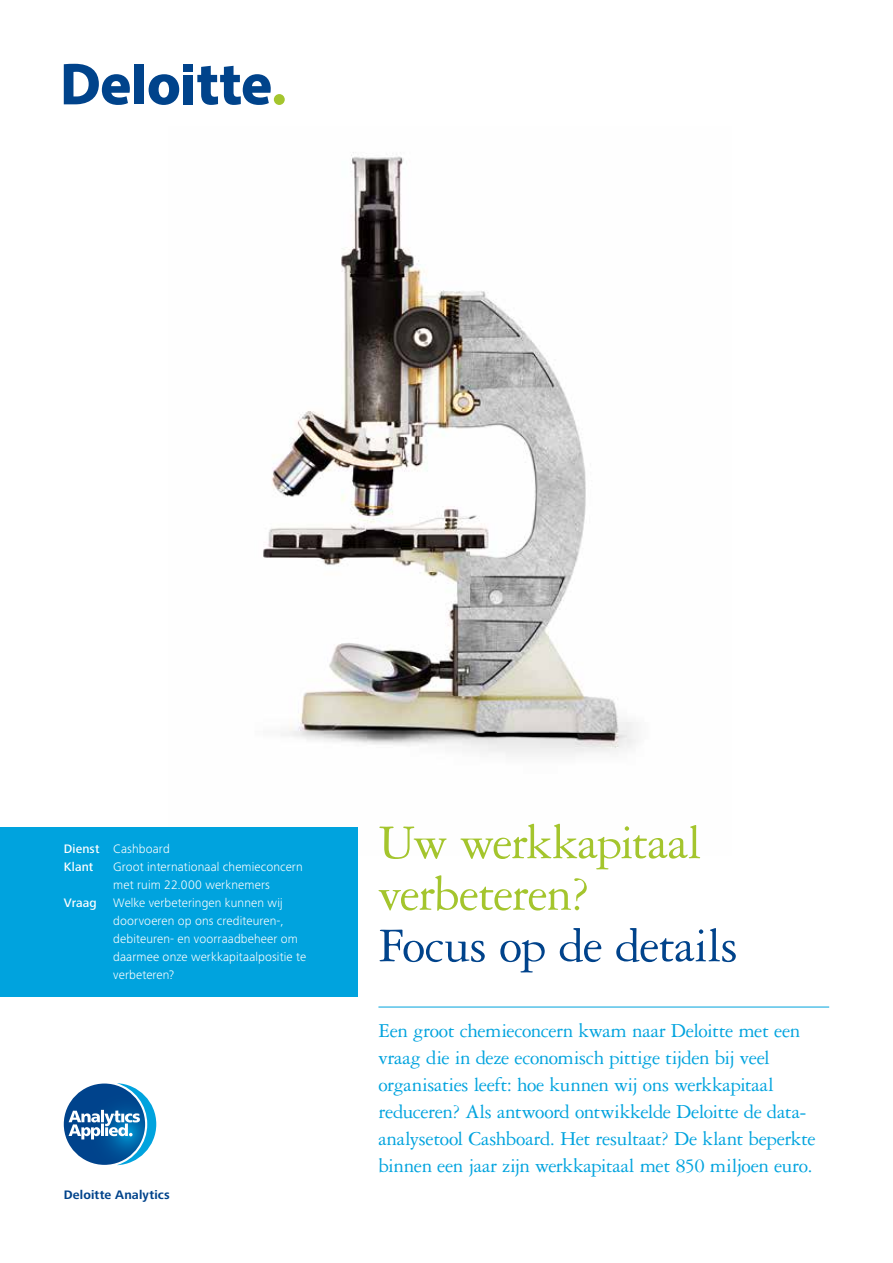
<style>
.page{position:relative;width:893px;height:1263px;background:#fff}
.page>*{position:absolute;margin:0;border:0;box-sizing:border-box;transform-origin:0 0}
.t1{font:51.6px/51.6px "Garamond 3 LT Std";letter-spacing:-.03em;color:#a4c52d}
.t2{font:51.6px "Garamond 3 LT Std";letter-spacing:-.02em;color:#00438b}
.t3{font:21px/27px "Garamond 3 LT Std";letter-spacing:-.02em;color:#00a3de}
.t4{font:300 12.75px/18px "Frutiger Next Pro";letter-spacing:.01em;color:#fff}
.t5{font:500 12.75px/18px "Frutiger Next Pro";letter-spacing:.005em;color:#fff}
.t6{font:700 12.75px "Frutiger Next Pro";letter-spacing:.01em;color:#00438b}
.s1{font-weight:300}
</style>
<div class="page">
<img style="left:263px;top:152px;width:373px;height:704px">
<div style="left:134px;top:64px;width:10px;height:40px;background:#00438b"></div>
<svg style="left:149px;top:74px;width:30px;height:31px"></svg>
<div style="left:183px;top:75px;width:10px;height:29px;background:#00438b"></div>
<div style="left:183px;top:64px;width:10px;height:8px;background:#00438b"></div>
<svg style="left:197px;top:66px;width:74px;height:39px"></svg>
<div style="left:274px;top:94px;width:11px;height:11px;background:#a4c52d;border-radius:50%"></div>
<svg style="left:64px;top:64px;width:66px;height:41px"></svg>
<hr style="left:378px;top:1007px;width:451px;height:1px;background:#00a3de">
<svg style="left:64px;top:1083px;width:92px;height:82px"></svg>
<div style="left:0;top:827px;width:357px;height:169px;background:#00a3de"></div>
<p class="t5" style="left:64px;top:840px;width:107px">Dienst <span class="s1">Cashboard<br></span>Klant</p>
<p class="t4" style="left:113px;top:858px;width:191px">Groot internationaal chemieconcern met ruim 22.000 werknemers</p>
<p class="t5" style="left:64px;top:894px;width:35px">Vraag</p>
<p class="t4" style="left:113px;top:894px;width:194px">Welke verbeteringen kunnen wij doorvoeren op ons crediteuren-, debiteuren- en voorraadbeheer om daarmee onze werkkapitaalpositie te verbeteren?</p>
<p class="t6" style="left:64px;top:1188px;width:107px">Deloitte Analytics</p>
<h1 class="t1" style="left:378px;top:817px;width:325px">Uw werkkapitaal verbeteren?</h1>
<h1 class="t2" style="left:378px;top:918px;width:361px">Focus op de details</h1>
<p class="t3" style="left:378px;top:1017px;width:439px">Een groot chemieconcern kwam naar Deloitte met een vraag die in deze economisch pittige tijden bij veel organisaties leeft: hoe kunnen wij ons werkkapitaal reduceren? Als antwoord ontwikkelde Deloitte de data&shy;analysetool Cashboard. Het resultaat? De klant beperkte binnen een jaar zijn werkkapitaal met 850 miljoen euro.</p>
</div>
